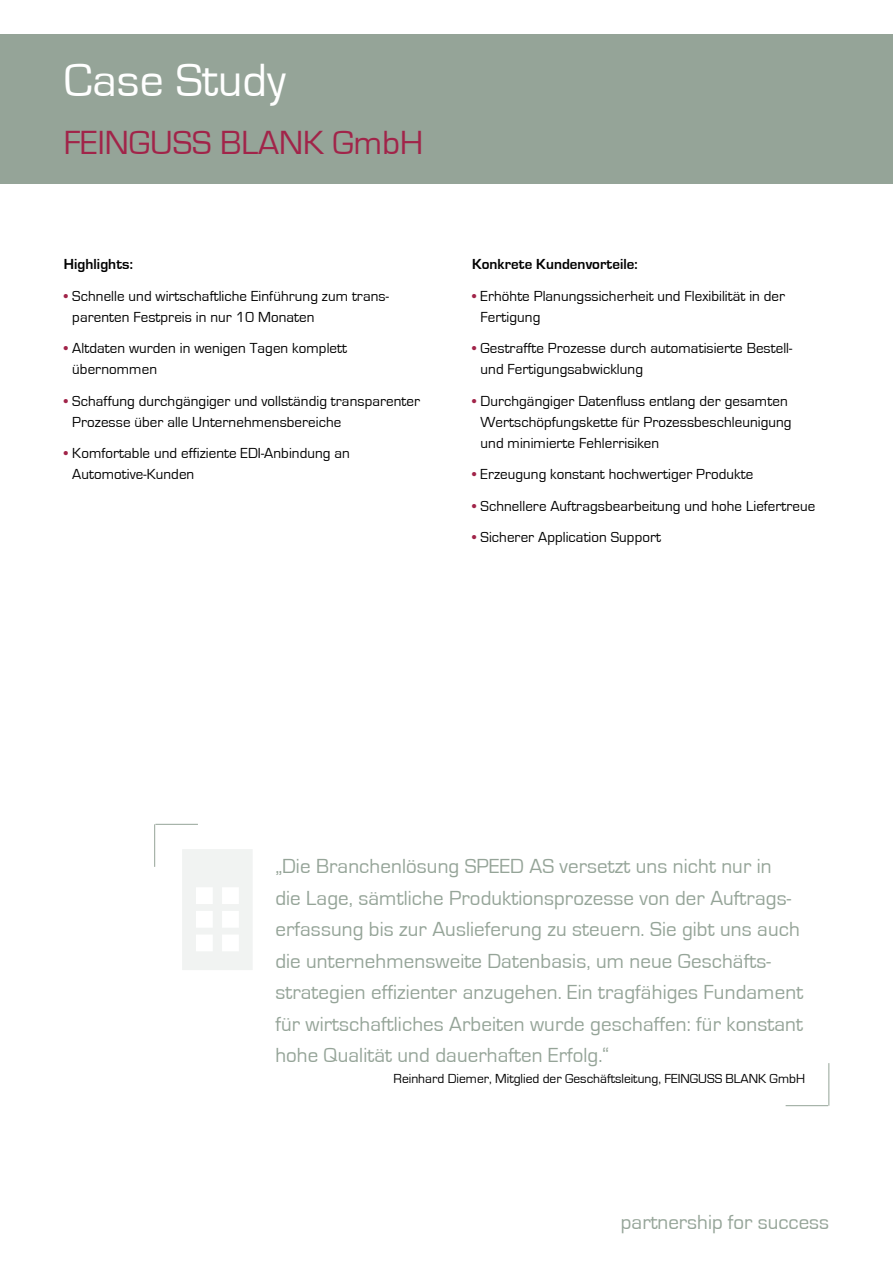
<style>
.page{position:relative;width:893px;height:1263px;background:#fff}
.page>*{position:absolute;margin:0;border:0;box-sizing:border-box;transform-origin:0 0}
.t1{font:48px "Eurostile";color:#fff}
.t2{font:34.5px "Eurostile";color:#a12449}
.t3{font:21px/31.5px "Eurostile";letter-spacing:.005em;color:#95a498}
.t4{font:15px/21px "Eurostile";letter-spacing:.005em;color:#000}
.t5{font:700 15px "Eurostile";letter-spacing:.005em;color:#000}
.t6{font:13.5px "Eurostile";color:#000}
.s1{color:#a12449}
</style>
<div class="page">
<div style="left:0;top:34px;width:893px;height:150px;background:#95a498"></div>
<svg style="left:182px;top:849px;width:70px;height:121px"></svg>
<hr style="left:155px;top:824px;width:43px;height:1px;background:#95a498">
<hr style="left:154px;top:824px;width:1px;height:43px;background:#95a498">
<hr style="left:786px;top:1105px;width:42px;height:1px;background:#95a498">
<hr style="left:829px;top:1063px;width:1px;height:43px;background:#95a498">
<h1 class="t1" style="left:64px;top:54px;width:224px">Case Study</h1>
<h2 class="t2" style="left:64px;top:124px;width:361px">FEINGUSS BLANK GmbH</h2>
<p class="t5" style="left:64px;top:256px;width:71px">Highlights:</p>
<p class="t4" style="left:72px;top:286px;width:318px;text-indent:-9px"><span class="s1">•</span> Schnelle und wirtschaftliche Einführung zum trans&shy;parenten Festpreis in nur 10 Monaten</p>
<p class="t4" style="left:72px;top:338px;width:276px;text-indent:-9px"><span class="s1">•</span> Altdaten wurden in wenigen Tagen komplett übernommen</p>
<p class="t4" style="left:72px;top:391px;width:349px;text-indent:-9px"><span class="s1">•</span> Schaffung durchgängiger und vollständig transparenter<br>Prozesse über alle Unternehmensbereiche</p>
<p class="t4" style="left:72px;top:443px;width:279px;text-indent:-9px"><span class="s1">•</span> Komfortable und effiziente EDI-Anbindung an<br>Automotive-Kunden</p>
<p class="t5" style="left:472px;top:256px;width:167px">Konkrete Kundenvorteile:</p>
<p class="t4" style="left:480px;top:286px;width:306px;text-indent:-9px"><span class="s1">•</span> Erhöhte Planungssicherheit und Flexibilität in der<br>Fertigung</p>
<p class="t4" style="left:480px;top:338px;width:313px;text-indent:-9px"><span class="s1">•</span> Gestraffte Prozesse durch automatisierte Bestell&shy;und Fertigungsabwicklung</p>
<p class="t4" style="left:480px;top:391px;width:313px;text-indent:-9px"><span class="s1">•</span> Durchgängiger Datenfluss entlang der gesamten<br>Wertschöpfungskette für Prozessbeschleunigung und minimierte Fehlerrisiken</p>
<p class="t4" style="left:472px;top:464px;width:283px"><span class="s1">•</span> Erzeugung konstant hochwertiger Produkte</p>
<p class="t4" style="left:472px;top:496px;width:345px"><span class="s1">•</span> Schnellere Auftragsbearbeitung und hohe Liefertreue</p>
<p class="t4" style="left:472px;top:527px;width:191px"><span class="s1">•</span> Sicherer Application Support</p>
<p class="t3" style="left:275px;top:851px;width:529px">„Die Branchenlösung SPEED AS versetzt uns nicht nur in<br>die Lage, sämtliche Produktionsprozesse von der Auftrags&shy;erfassung bis zur Auslieferung zu steuern. Sie gibt uns auch die unternehmensweite Datenbasis, um neue Geschäfts&shy;strategien effizienter anzugehen. Ein tragfähiges Fundament für wirtschaftliches Arbeiten wurde geschaffen: für konstant hohe Qualität und dauerhaften Erfolg.“</p>
<p class="t6" style="left:394px;top:1071px;width:413px">Reinhard Diemer, Mitglied der Geschäftsleitung, FEINGUSS BLANK GmbH</p>
<h3 class="t3" style="left:621px;top:1206px;width:210px">partnership for success</h3>
</div>
